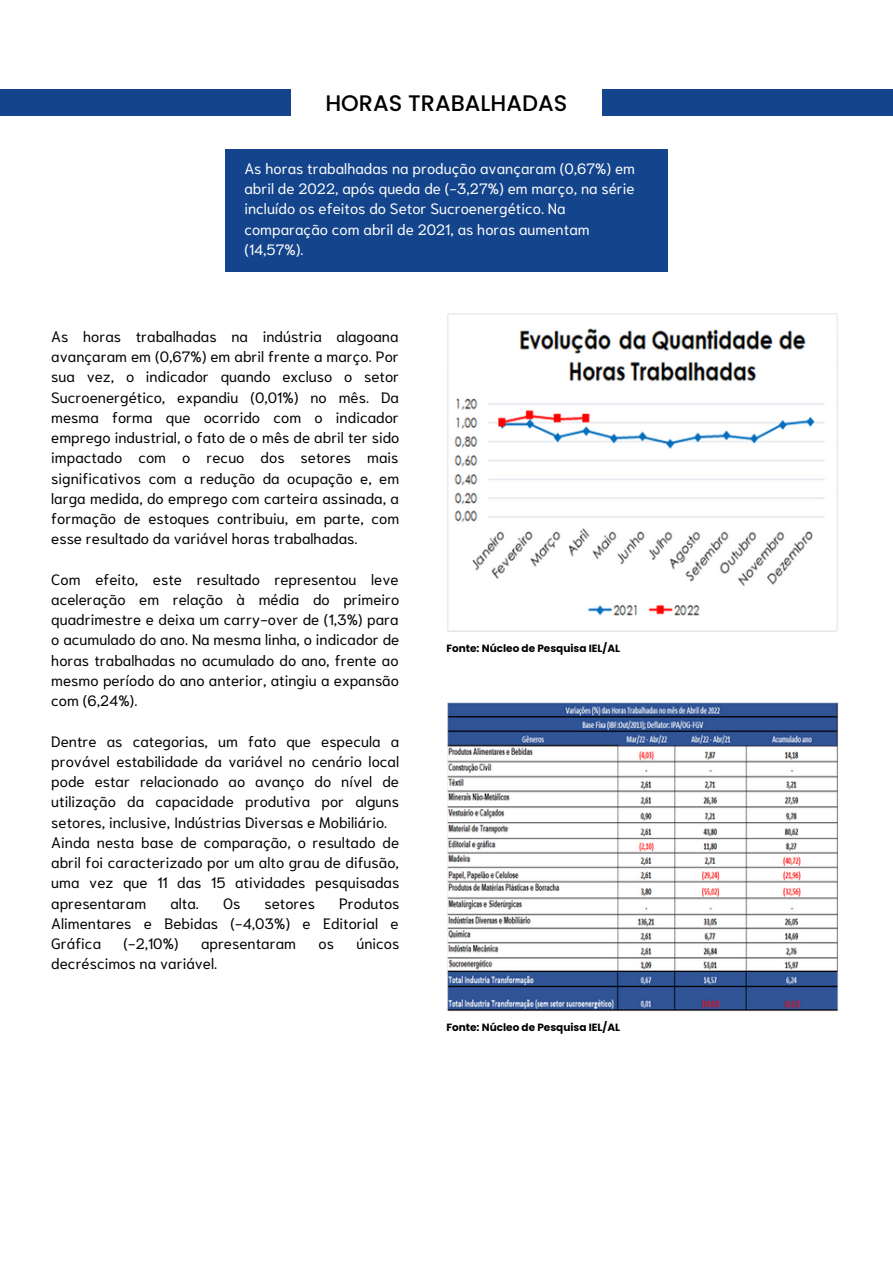
<style>
.page{position:relative;width:893px;height:1264px;background:#fff}
.page>*{position:absolute;margin:0;border:0;box-sizing:border-box;transform-origin:0 0}
.t1{font:500 22.5px "Poppins";color:#000}
.t2{font:15px/20.2px "Niramit";color:#000;text-align:justify}
.t3{font:15px/20.2px "Niramit";color:#fff}
.t4{font:700 10.5px "Poppins";color:#000}
</style>
<div class="page">
<div style="left:225px;top:149px;width:442px;height:122px;background:#14448b"></div>
<div style="left:0;top:89px;width:290px;height:27px;background:#14448b"></div>
<div style="left:602px;top:89px;width:290px;height:27px;background:#14448b"></div>
<img style="left:447px;top:313px;width:391px;height:319px">
<img style="left:447px;top:702px;width:391px;height:309px">
<h1 class="t1" style="left:325px;top:87px;width:243px">HORAS TRABALHADAS</h1>
<p class="t3" style="left:244px;top:157px;width:392px">As horas trabalhadas na produção avançaram (0,67%) em abril de 2022, após queda de (-3,27%) em março, na série incluído os efeitos do Setor Sucroenergético. Na comparação com abril de 2021, as horas aumentam (14,57%).</p>
<p class="t2" style="left:51px;top:325px;width:349px">As horas trabalhadas na indústria alagoana avançaram em (0,67%) em abril frente a março. Por sua vez, o indicador quando excluso o setor Sucroenergético, expandiu (0,01%) no mês. Da mesma forma que ocorrido com o indicador emprego industrial, o fato de o mês de abril ter sido impactado com o recuo dos setores mais significativos com a redução da ocupação e, em larga medida, do emprego com carteira assinada, a formação de estoques contribuiu, em parte, com esse resultado da variável horas trabalhadas.</p>
<p class="t2" style="left:51px;top:568px;width:349px">Com efeito, este resultado representou leve aceleração em relação à média do primeiro quadrimestre e deixa um carry-over de (1,3%) para o acumulado do ano. Na mesma linha, o indicador de horas trabalhadas no acumulado do ano, frente ao mesmo período do ano anterior, atingiu a expansão com (6,24%).</p>
<p class="t2" style="left:51px;top:729px;width:349px;text-align:left">Dentre as categorias, um fato que especula a provável estabilidade da variável no cenário local pode estar relacionado ao avanço do nível de utilização da capacidade produtiva por alguns setores, inclusive, Indústrias Diversas e Mobiliário.<br>Ainda nesta base de comparação, o resultado de abril foi caracterizado por um alto grau de difusão, uma vez que 11 das 15 atividades pesquisadas apresentaram</p>
<p class="t2" style="left:51px;top:891px;width:350px;text-indent:288px">Produtos Alimentares e Bebidas (-4,03%) e Editorial e Gráfica</p>
<p class="t2" style="left:170px;top:891px;width:30px">alta.</p>
<p class="t2" style="left:223px;top:891px;width:19px">Os</p>
<p class="t2" style="left:264px;top:891px;width:52px">setores</p>
<p class="t2" style="left:124px;top:932px;width:56px">(-2,10%)</p>
<p class="t2" style="left:201px;top:932px;width:96px">apresentaram</p>
<p class="t2" style="left:318px;top:932px;width:17px">os</p>
<p class="t2" style="left:356px;top:932px;width:44px">únicos</p>
<p class="t2" style="left:51px;top:952px;width:167px">decréscimos na variável.</p>
<p class="t4" style="left:446px;top:641px;width:175px">Fonte: Núcleo de Pesquisa IEL/AL</p>
<p class="t4" style="left:446px;top:1020px;width:175px">Fonte: Núcleo de Pesquisa IEL/AL</p>
</div>
